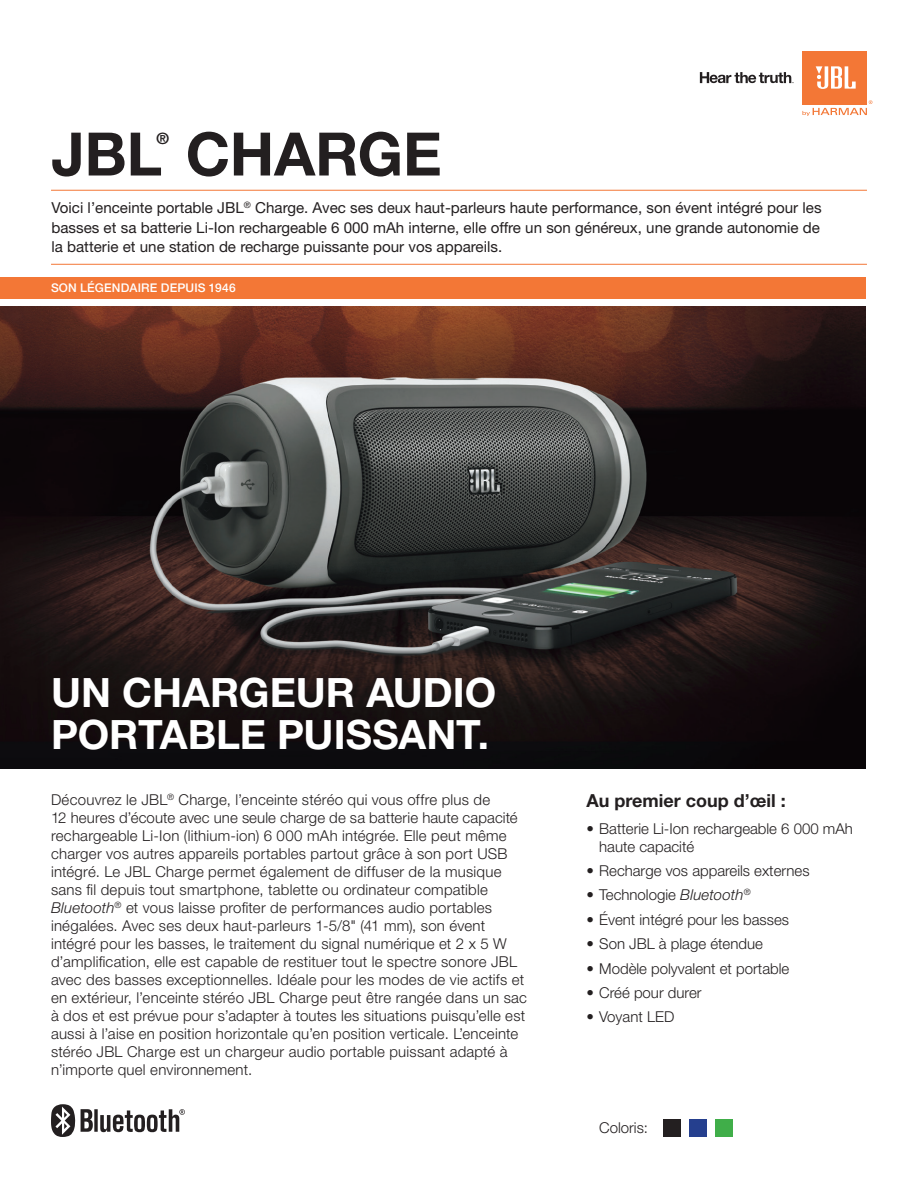
<style>
.page{position:relative;width:918px;height:1188px;background:#fff}
.page>*{position:absolute;margin:0;border:0;box-sizing:border-box;transform-origin:0 0}
.t1{font:700 60px "Helvetica Neue LT Pro";letter-spacing:-.005em;color:#231f20}
.t2{font:700 40.5px/42px "Helvetica Neue LT Pro";color:#fff}
.t3{font:700 18px "Helvetica Neue LT Pro";color:#231f20}
.t4{font:700 15.75px "Helvetica Neue LT Pro";color:#231f20}
.t5{font:15.15px/19.5px "Helvetica Neue LT Pro";color:#231f20;text-align:justify}
.t6{font:300 15px/18px "Helvetica Neue LT Pro";letter-spacing:.015em;color:#231f20}
.t7{font:500 12px "Helvetica Neue LT Pro";letter-spacing:.015em;color:#fff}
.s1{font-style:italic}
</style>
<div class="page">
<img style="left:0;top:307px;width:865px;height:462px">
<div style="left:0;top:277px;width:865px;height:22px;background:#f37736"></div>
<hr style="left:51px;top:190px;width:816px;height:1px;background:#f37736">
<hr style="left:51px;top:264px;width:816px;height:1px;background:#f37736">
<div style="left:802px;top:51px;width:65px;height:53px;background:#f37736"></div>
<svg style="left:816px;top:66px;width:40px;height:23px"></svg>
<svg style="left:802px;top:100px;width:70px;height:16px"></svg>
<svg style="left:700px;top:72px;width:94px;height:11px"></svg>
<svg style="left:81px;top:1109px;width:12px;height:23px"></svg>
<svg style="left:94px;top:1109px;width:4px;height:23px"></svg>
<svg style="left:51px;top:1104px;width:24px;height:33px"></svg>
<svg style="left:100px;top:1109px;width:85px;height:23px"></svg>
<div style="left:664px;top:1120px;width:17px;height:17px;background:#231f20"></div>
<div style="left:690px;top:1120px;width:17px;height:17px;background:#253f8e"></div>
<div style="left:716px;top:1120px;width:17px;height:17px;background:#40ae49"></div>
<h1 class="t1" style="left:51px;top:116px;width:392px">JBL CHARGE</h1>
<p class="t4" style="left:156px;top:128px;width:14px">®</p>
<p class="t5" style="left:51px;top:198px;width:772px">Voici l’enceinte portable JBL<sup>®</sup> Charge. Avec ses deux haut-parleurs haute performance, son évent intégré pour les basses et sa batterie Li-Ion rechargeable 6 000 mAh interne, elle offre un son généreux, une grande autonomie de la batterie et une station de recharge puissante pour vos appareils.</p>
<p class="t7" style="left:51px;top:281px;width:186px">SON LÉGENDAIRE DEPUIS 1946</p>
<h2 class="t2" style="left:51px;top:670px;width:447px">UN CHARGEUR AUDIO<br>PORTABL</h2>
<h2 class="t2" style="left:240px;top:712px;width:251px">E PUISSANT.</h2>
<p class="t6" style="left:51px;top:791px;width:477px">Découvrez le JBL<sup>®</sup> Charge, l’enceinte stéréo qui vous offre plus de<br>12 heures d’écoute avec une seule charge de sa batterie haute capacité rechargeable Li-Ion (lithium-ion) 6 000 mAh intégrée. Elle peut même charger vos autres appareils portables partout grâce à son port USB intégré. Le JBL Charge permet également de diffuser de la musique sans fil depuis tout smartphone, tablette ou ordinateur compatible <span class="s1">Bluetooth</span><sup>®</sup> et vous laisse profiter de performances audio portables inégalées. Avec ses deux haut-parleurs 1-5/8" (41 mm), son évent intégré pour les basses, le traitement du signal numérique et 2 x 5 W d’amplification, elle est capable de restituer tout le spectre sonore JBL avec des basses exceptionnelles. Idéale pour les modes de vie actifs et en extérieur, l’enceinte stéréo JBL Charge peut être rangée dans un sac à dos et est prévue pour s’adapter à toutes les situations puisqu’elle est aussi à l’aise en position horizontale qu’en position verticale. L’enceinte stéréo JBL Charge est un chargeur audio portable puissant adapté à n’importe quel environnement.</p>
<p class="t3" style="left:586px;top:789px;width:201px">AU PREMIER COUP D’ŒIL :</p>
<p class="t6" style="left:599px;top:819px;width:255px;text-indent:-13px">• Batterie Li-Ion rechargeable 6 000 mAh haute capacité</p>
<p class="t6" style="left:586px;top:861px;width:225px">• Recharge vos appareils externes</p>
<p class="t6" style="left:586px;top:886px;width:166px">• Technologie <span class="s1">Bluetooth</span><sup>®</sup></p>
<p class="t6" style="left:586px;top:910px;width:204px">• Évent intégré pour les basses</p>
<p class="t6" style="left:586px;top:935px;width:178px">• Son JBL à plage étendue</p>
<p class="t6" style="left:586px;top:959px;width:204px">• Modèle polyvalent et portable</p>
<p class="t6" style="left:586px;top:983px;width:117px">• Créé pour durer</p>
<p class="t6" style="left:586px;top:1008px;width:89px">• Voyant LED</p>
<p class="t6" style="left:599px;top:1119px;width:50px">Coloris:</p>
</div>
